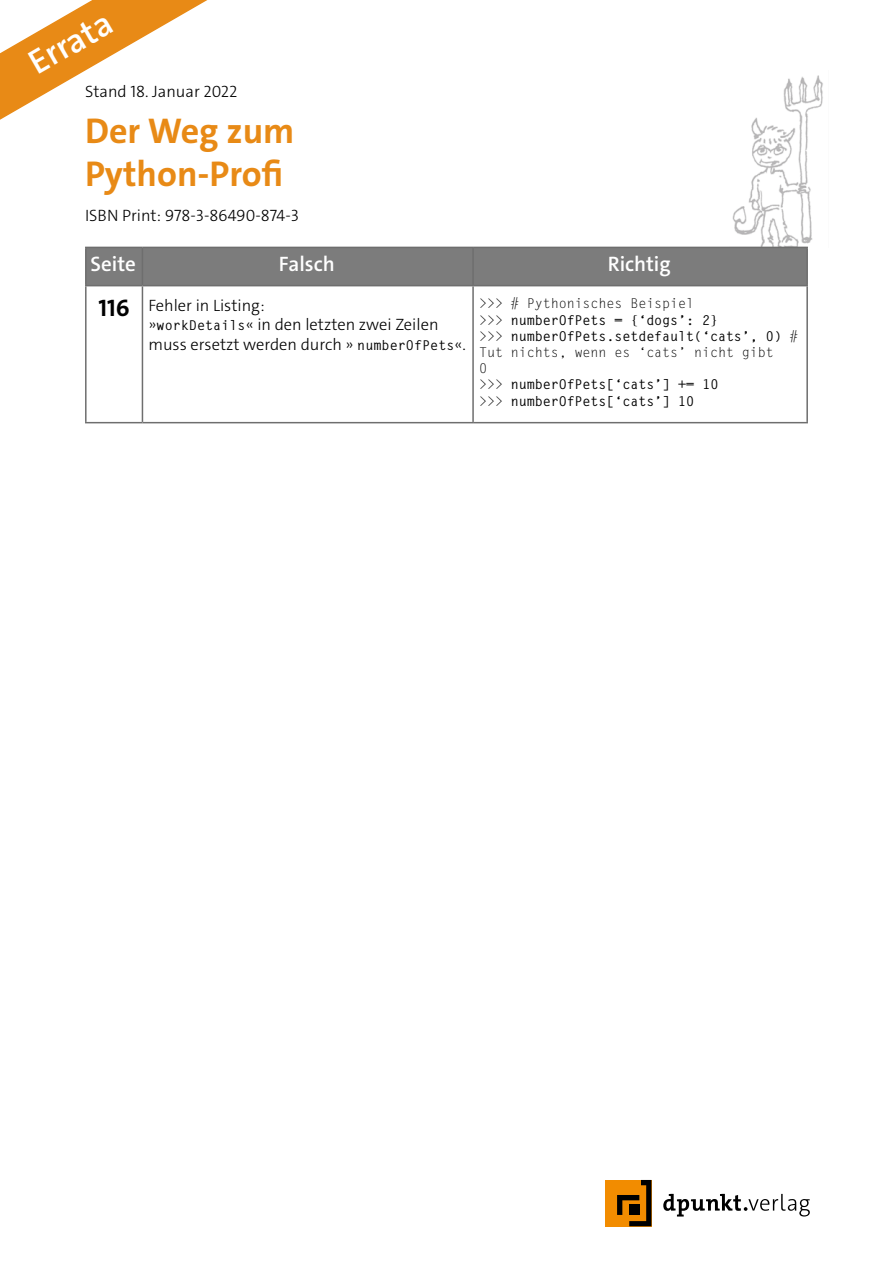
<style>
.page{position:relative;width:893px;height:1263px;background:#fff}
.page>*{position:absolute;margin:0;border:0;box-sizing:border-box;transform-origin:0 0}
.Überschrift{font:700 36px/43.2px "The Sans C4 s";color:#e88a16}
.Kopfzeile{font:600 34.5px "The Sans C4 s";color:#fff}
.Zahlen{font:700 24px "The Sans C4 s";color:#000}
.Kopfzeile-2{font:600 21px "The Sans C4 s";color:#fff}
.Text{font:300 16.5px/19.8px "The Sans C4 s";color:#000}
.Text-2{font:13.5px/16.2px "Letter Gothic Std";letter-spacing:-.01em;color:#000}
.Text-3{font:700 13.5px "Letter Gothic Std";letter-spacing:-.01em;color:#000}
.s1{font-family:"Letter Gothic Std";font-weight:700;font-size:13.5px}
.s2{font-weight:700}
.s3{font-weight:400}
</style>
<div class="page">
<img style="left:729px;top:75px;width:94px;height:172px">
<svg style="left:663px;top:1194px;width:147px;height:22px"></svg>
<div style="left:605px;top:1180px;width:46px;height:46px;background:#f28c00"></div>
<svg style="left:617px;top:1180px;width:34px;height:46px"></svg>
<div style="left:629px;top:1205px;width:10px;height:10px;background:#000"></div>
<svg style="left:0;top:0;width:208px;height:120px"></svg>
<div style="left:87px;top:248px;width:719px;height:37px;background:#7c7c7c"></div>
<svg style="left:87px;top:286px;width:719px;height:136px"></svg>
<hr style="left:85px;top:247px;width:57px;height:1px;background:#6e6e6e">
<hr style="left:85px;top:248px;width:2px;height:37px;background:#6e6e6e">
<hr style="left:142px;top:247px;width:331px;height:1px;background:#6e6e6e">
<hr style="left:473px;top:247px;width:335px;height:1px;background:#6e6e6e">
<hr style="left:806px;top:248px;width:2px;height:37px;background:#6e6e6e">
<hr style="left:142px;top:286px;width:1px;height:136px;background:#6e6e6e">
<hr style="left:472px;top:286px;width:2px;height:136px;background:#6e6e6e">
<hr style="left:85px;top:422px;width:57px;height:1px;background:#6e6e6e">
<hr style="left:142px;top:422px;width:331px;height:1px;background:#6e6e6e">
<hr style="left:473px;top:422px;width:335px;height:1px;background:#6e6e6e">
<hr style="left:85px;top:286px;width:2px;height:136px;background:#6e6e6e">
<hr style="left:806px;top:286px;width:2px;height:136px;background:#6e6e6e">
<hr style="left:142px;top:248px;width:1px;height:37px;background:#6e6e6e">
<hr style="left:472px;top:248px;width:2px;height:37px;background:#6e6e6e">
<hr style="left:85px;top:285px;width:57px;height:1px;background:#6e6e6e">
<hr style="left:142px;top:285px;width:331px;height:1px;background:#6e6e6e">
<hr style="left:473px;top:285px;width:335px;height:1px;background:#6e6e6e">
<p class="Kopfzeile" style="left:20px;top:46px;width:92px;rotate:-30deg">Errata</p>
<p class="Text" style="left:85px;top:82px;width:154px">Stand 18. Januar 2022</p>
<p class="Überschrift" style="left:85px;top:109px;width:211px">Der Weg zum<br>Python-Profi</p>
<p class="Text" style="left:85px;top:206px;width:216px">ISBN Print: 978-3-86490-874-3</p>
<p class="Kopfzeile-2" style="left:91px;top:251px;width:47px">Seite</p>
<p class="Kopfzeile-2" style="left:279px;top:251px;width:57px">Falsch</p>
<p class="Kopfzeile-2" style="left:608px;top:251px;width:65px">Richtig</p>
<p class="Zahlen" style="left:99px;top:293px;width:33px">116</p>
<p class="Text" style="left:148px;top:295px;width:319px">Fehler in Listing:<br>»<span class="s1">workDetails</span>« in den letzten zwei Zeilen muss ersetzt werden durch » <span class="s1">numberOfPets</span>«.</p>
<p class="Text-2" style="left:479px;top:296px;width:320px">&gt;&gt;&gt; # Pythonisches Beispiel<br>&gt;&gt;&gt; <span class="s2">numberOfPets = {‘dogs’: 2}<br></span>&gt;&gt;&gt; <span class="s2">numberOfPets.setdefault(‘cats’, 0)</span> # Tut nichts, wenn es ‘cats’ nicht gibt</p>
<p class="Text-2" style="left:479px;top:361px;width:10px">0</p>
<p class="Text-3" style="left:479px;top:376px;width:241px"><span class="s3">&gt;&gt;&gt;</span> numberOfPets[‘cats’] += 10</p>
<p class="Text-3" style="left:479px;top:392px;width:217px"><span class="s3">&gt;&gt;&gt;</span> numberOfPets[‘cats’] 10</p>
</div>
